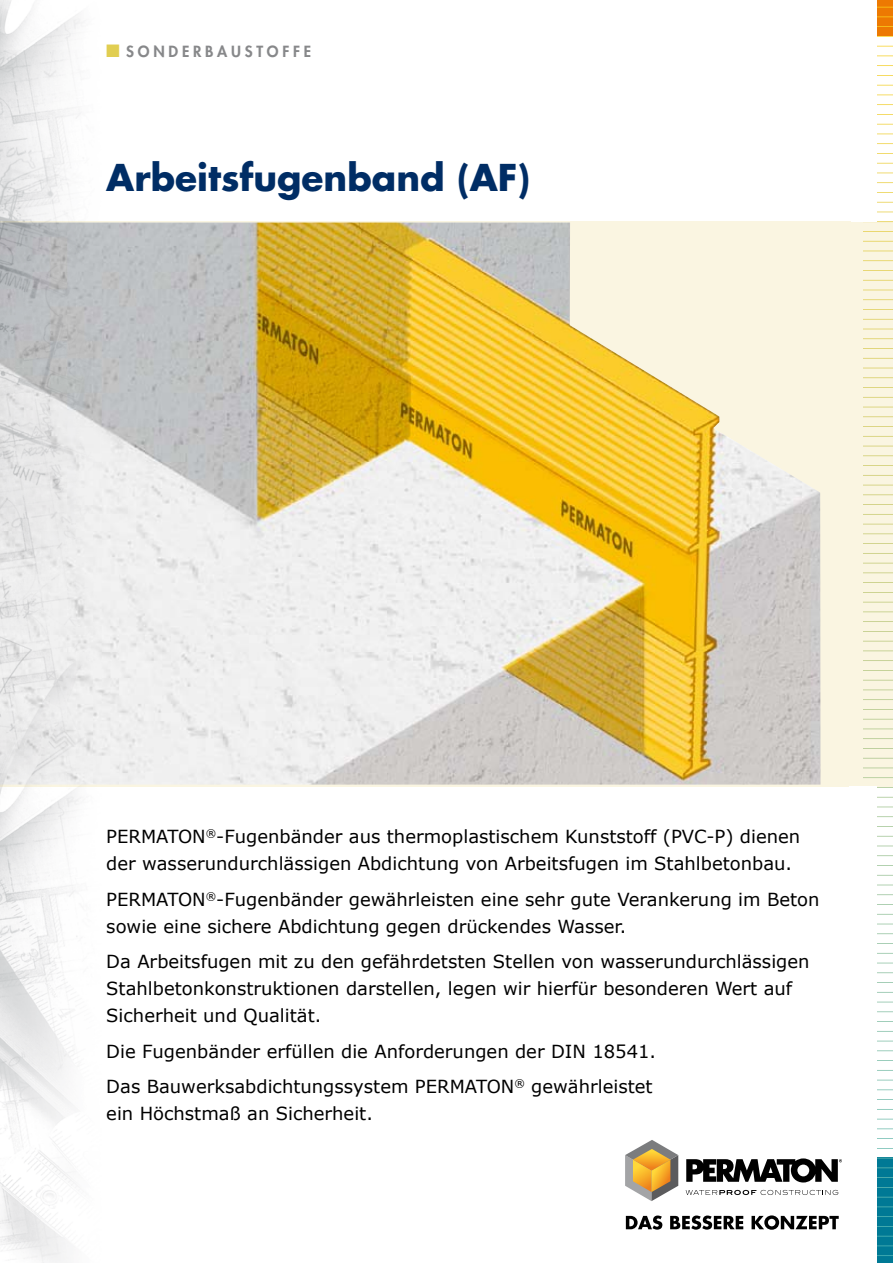
<style>
.page{position:relative;width:893px;height:1263px;background:#fff}
.page>*{position:absolute;margin:0;border:0;box-sizing:border-box;transform-origin:0 0}
.t1{font:700 36px "Futura Std";color:#002d65}
.t2{font:18px/27px "Verdana";color:#000}
.t3{font:800 15px "Futura Std";letter-spacing:.25em;color:#87888a}
.s1{color:#e1ce51}
</style>
<div class="page">
<div style="left:0;top:221px;width:893px;height:566px;background:#faf5e1"></div>
<svg style="left:625px;top:1140px;width:53px;height:61px"></svg>
<svg style="left:686px;top:1158px;width:156px;height:24px"></svg>
<svg style="left:686px;top:1190px;width:152px;height:5px"></svg>
<svg style="left:626px;top:1215px;width:213px;height:15px"></svg>
<img style="left:106px;top:223px;width:714px;height:561px">
<img style="left:0;top:0;width:106px;height:1263px">
<svg style="left:863px;top:0;width:30px;height:1263px"></svg>
<div style="left:849px;top:787px;width:28px;height:476px;background:#fff"></div>
<div style="left:852px;top:0;width:25px;height:221px;background:#fff"></div>
<p class="t3" style="left:106px;top:42px;width:206px"><span class="s1">■</span> SONDERBAUS TOFFE</p>
<h1 class="t1" style="left:106px;top:153px;width:425px">Arbeitsfugenband (AF)</h1>
<p class="t2" style="left:106px;top:822px;width:695px">PERMATON<sup>®</sup>-Fugenbänder aus thermoplastischem Kunststoff (PVC-P) dienen der wasserundurchlässigen Abdichtung von Arbeitsfugen im Stahlbetonbau.</p>
<p class="t2" style="left:106px;top:885px;width:715px">PERMATON<sup>®</sup>-Fugenbänder gewährleisten eine sehr gute Verankerung im Beton sowie eine sichere Abdichtung gegen drückendes Wasser.</p>
<p class="t2" style="left:106px;top:947px;width:705px">Da Arbeitsfugen mit zu den gefährdetsten Stellen von wasserundurchlässigen<br>Stahlbetonkonstruktionen darstellen, legen wir hierfür besonderen Wert auf<br>Sicherheit und Qualität.</p>
<p class="t2" style="left:106px;top:1032px;width:551px;line-height:35.5px">Die Fugenbänder erfüllen die Anforderungen der DIN 18541.<br>Das Bauwerksabdichtungssystem PERMATON<sup>®</sup> gewährleistet</p>
<p class="t2" style="left:106px;top:1099px;width:268px">ein Höchstmaß an Sicherheit.</p>
</div>
